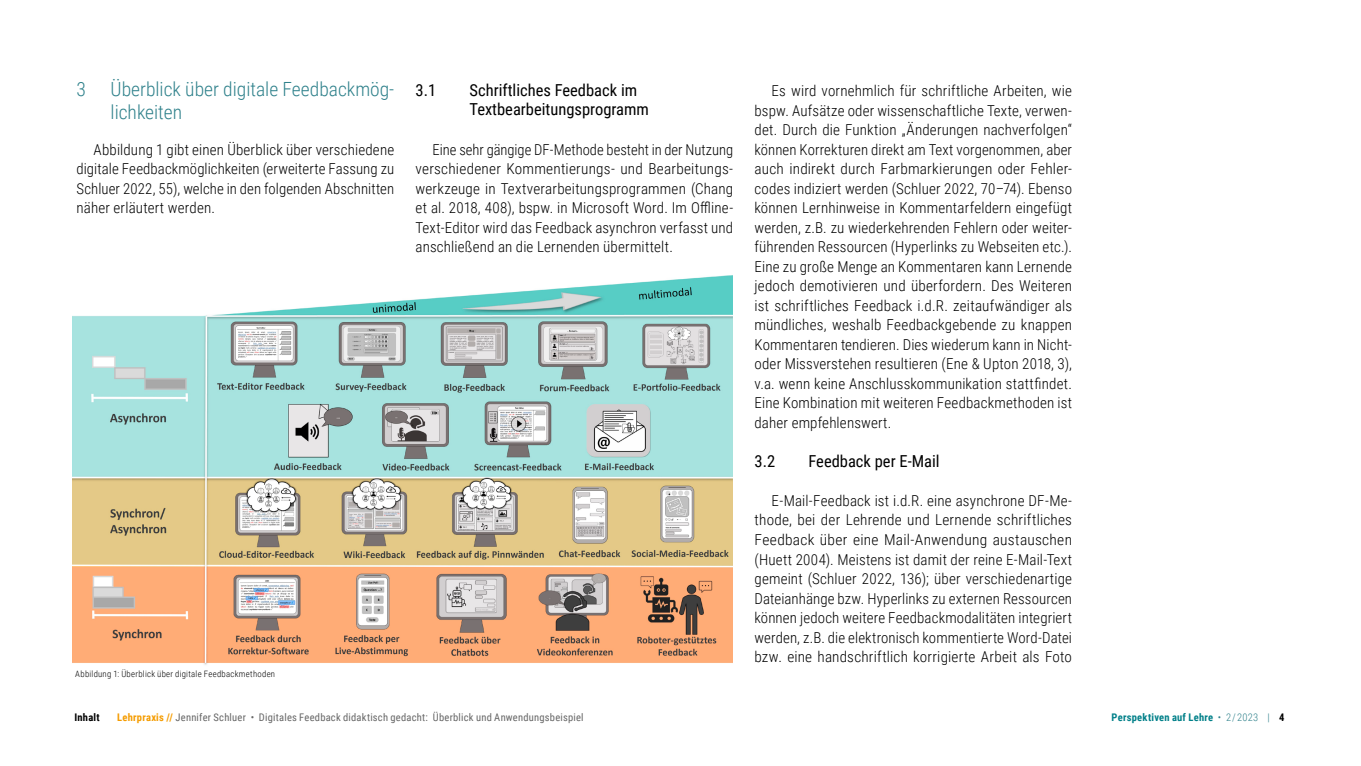
<style>
.page{position:relative;width:1361px;height:766px;background:#fff}
.page>*{position:absolute;margin:0;border:0;box-sizing:border-box;transform-origin:0 0}
.Ü2{font:300 19.5px/22.4px "Roboto Condensed";color:#2f818b}
.Ü3_ohne_Einzug{font:16.5px/18.9px "Roboto Condensed";color:#000}
.Absatzformat_5{font:300 15px/19.5px "Roboto Condensed";letter-spacing:.01em;color:#000;text-align:justify}
.t1{font:10.5px "Roboto Condensed";letter-spacing:.02em;color:#666}
.t2{font:700 10.5px "Roboto Condensed";letter-spacing:.025em;color:#008089}
.t3{font:700 10.5px "Roboto Condensed";letter-spacing:.02em;color:#000}
.Absatzformat_5-2{font:300 8.7px "Roboto Condensed";letter-spacing:.03em;color:#000}
.s1{font-weight:700;color:#f59c00}
.s2{font-weight:300;color:#2f818b}
.s3{color:#000}
</style>
<div class="page">
<img style="left:72px;top:275px;width:661px;height:390px">
<p class="Ü2" style="left:77px;top:77px;width:11px">3</p>
<p class="Ü2" style="left:111px;top:77px;width:285px">Überblick über digitale Feedbackmög&shy;lichkeiten</p>
<p class="Absatzformat_5" style="left:77px;top:139px;width:319px;text-indent:17px">Abbildung 1 gibt einen Überblick über verschiedene digitale Feedbackmöglichkeiten (erweiterte Fassung zu Schluer 2022, 55), welche in den folgenden Abschnitten näher erläutert werden.</p>
<p class="Absatzformat_5-2" style="left:75px;top:667px;width:201px">Abbildung 1: Überblick über digitale Feedbackmethoden</p>
<p class="Ü3_ohne_Einzug" style="left:415px;top:80px;width:22px">3.1</p>
<p class="Ü3_ohne_Einzug" style="left:469px;top:80px;width:181px">Schriftliches Feedback im<br>Textbearbeitungsprogramm</p>
<p class="Absatzformat_5" style="left:415px;top:139px;width:319px;text-indent:17px">Eine sehr gängige DF-Methode besteht in der Nutzung verschiedener Kommentierungs- und Bearbeitungs&shy;werkzeuge in Textverarbeitungsprogrammen (Chang et al. 2018, 408), bspw. in Microsoft Word. Im Offline-Text-Editor wird das Feedback asynchron verfasst und anschließend an die Lernenden übermittelt.</p>
<p class="Absatzformat_5" style="left:754px;top:80px;width:319px;text-indent:17px">Es wird vornehmlich für schriftliche Arbeiten, wie bspw. Aufsätze oder wissenschaftliche Texte, verwen&shy;det. Durch die Funktion „Änderungen nachverfolgen“ können Korrekturen direkt am Text vorgenommen, aber auch indirekt durch Farbmarkierungen oder Fehler&shy;codes indiziert werden (Schluer 2022, 70–74). Ebenso können Lernhinweise in Kommentarfeldern eingefügt werden, z.B. zu wiederkehrenden Fehlern oder weiter&shy;führenden Ressourcen (Hyperlinks zu Webseiten etc.).<br>Eine zu große Menge an Kommentaren kann Lernende jedoch demotivieren und überfordern. Des Weiteren ist schriftliches Feedback i.d.R. zeitaufwändiger als mündliches, weshalb Feedbackgebende zu knappen Kommentaren tendieren. Dies wiederum kann in Nicht&shy;oder Missverstehen resultieren (Ene &amp; Upton 2018, 3), v.a. wenn keine Anschlusskommunikation stattfindet.<br>Eine Kombination mit weiteren Feedbackmethoden ist daher empfehlenswert.</p>
<p class="Ü3_ohne_Einzug" style="left:754px;top:451px;width:22px">3.2</p>
<p class="Ü3_ohne_Einzug" style="left:808px;top:451px;width:133px">Feedback per E-Mail</p>
<p class="Absatzformat_5" style="left:754px;top:490px;width:319px;text-indent:17px">E-Mail-Feedback ist i.d.R. eine asynchrone DF-Me&shy;thode, bei der Lehrende und Lernende schriftliches Feedback über eine Mail-Anwendung austauschen (Huett 2004). Meistens ist damit der reine E-Mail-Text gemeint (Schluer 2022, 136); über verschiedenartige Dateianhänge bzw. Hyperlinks zu externen Ressourcen können jedoch weitere Feedbackmodalitäten integriert werden, z.B. die elektronisch kommentierte Word-Datei bzw. eine handschriftlich korrigierte Arbeit als Foto</p>
<p class="t3" style="left:74px;top:709px;width:27px">Inhalt</p>
<p class="t1" style="left:117px;top:709px;width:468px"><span class="s1">Lehrpraxis //</span> Jennifer Schluer • Digitales Feedback didaktisch gedacht: Überblick und Anwendungsbeispiel</p>
<p class="t2" style="left:1111px;top:709px;width:174px">Perspektiven auf Lehre <span class="s2">• 2 / 2023 |</span> <span class="s3">4</span></p>
</div>
